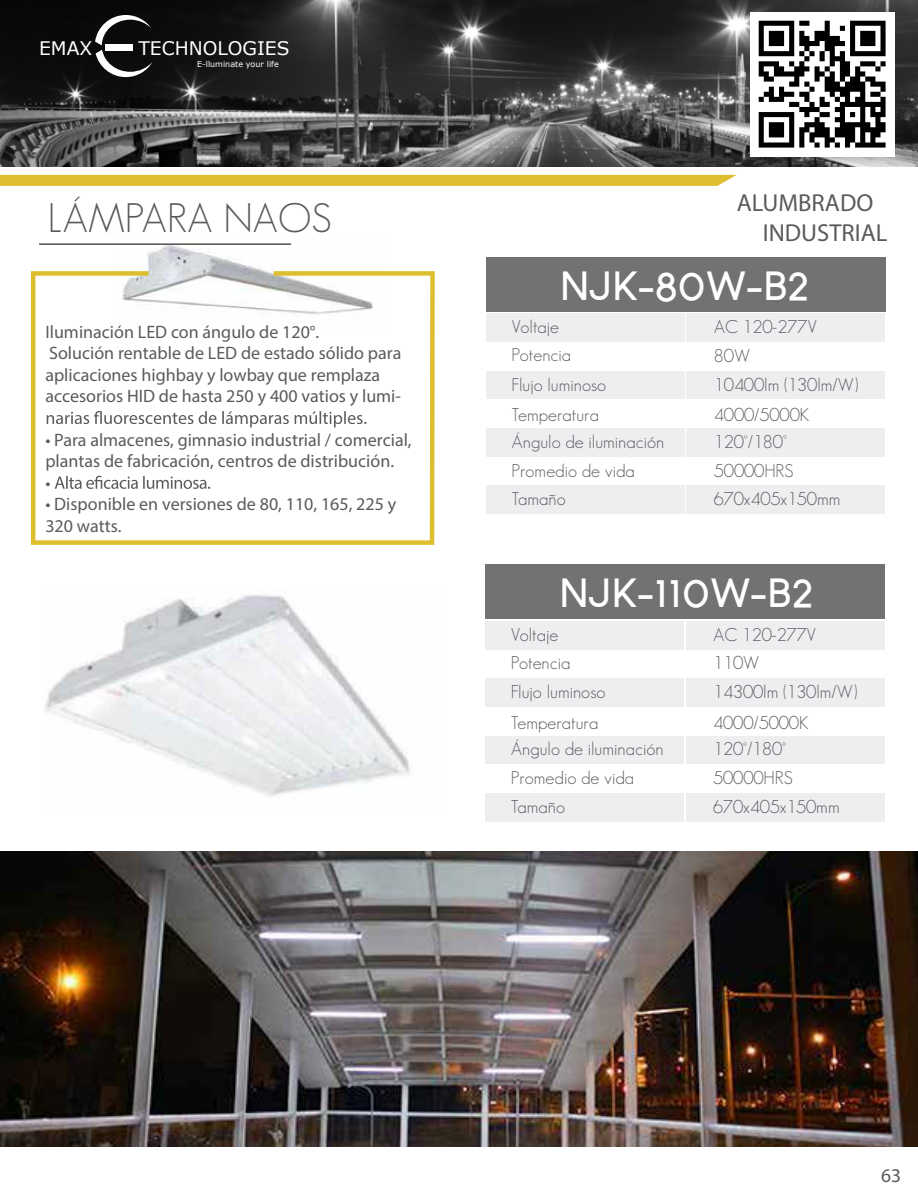
<style>
.page{position:relative;width:918px;height:1188px;background:#fff}
.page>*{position:absolute;margin:0;border:0;box-sizing:border-box;transform-origin:0 0}
.t1{font:300 40.35px "Geosans";color:#5a5b5f}
.t2{font:700 39.9px "Louis George Cafe";color:#fff}
.t3{font:24.6px/29.5px "Myriad Pro";color:#5a5b5f}
.t4{font:19.5px "Myriad Pro";color:#5a5b5f}
.t5{font:18.75px "Verdana";color:#fff}
.t6{font:300 18px/29.2px "Geosans";color:#5a5b5f}
.t7{font:18px/21.6px "Myriad Pro";color:#5b5a5e}
.t8{font:7.95px "Verdana";color:#fff}
</style>
<div class="page">
<img style="left:147px;top:244px;width:145px;height:25px">
<img style="left:0;top:0;width:918px;height:166px">
<svg style="left:95px;top:15px;width:58px;height:62px"></svg>
<div style="left:105px;top:44px;width:28px;height:7px;background:#fff"></div>
<svg style="left:0;top:175px;width:737px;height:11px;background:#ddbf32"></svg>
<hr style="left:39px;top:243px;width:252px;height:2px;background:#5a5b5f">
<svg style="left:30px;top:269px;width:405px;height:276px"></svg>
<svg style="left:47px;top:411px;width:319px;height:16px"></svg>
<svg style="left:55px;top:476px;width:155px;height:13px"></svg>
<img style="left:45px;top:595px;width:365px;height:202px">
<div style="left:486px;top:485px;width:199px;height:29px;background:#eeedef"></div>
<div style="left:486px;top:428px;width:199px;height:29px;background:#eeedef"></div>
<div style="left:486px;top:371px;width:199px;height:28px;background:#eeedef"></div>
<div style="left:687px;top:485px;width:198px;height:29px;background:#eeedef"></div>
<div style="left:687px;top:428px;width:198px;height:29px;background:#eeedef"></div>
<div style="left:687px;top:371px;width:198px;height:28px;background:#eeedef"></div>
<div style="left:486px;top:313px;width:199px;height:29px;background:#eeedef"></div>
<div style="left:687px;top:313px;width:198px;height:29px;background:#eeedef"></div>
<div style="left:486px;top:257px;width:399px;height:54px;background:#727174"></div>
<div style="left:485px;top:793px;width:199px;height:29px;background:#eeedef"></div>
<div style="left:485px;top:736px;width:199px;height:28px;background:#eeedef"></div>
<div style="left:485px;top:678px;width:199px;height:29px;background:#eeedef"></div>
<div style="left:686px;top:793px;width:198px;height:29px;background:#eeedef"></div>
<div style="left:686px;top:736px;width:198px;height:28px;background:#eeedef"></div>
<div style="left:686px;top:678px;width:198px;height:29px;background:#eeedef"></div>
<div style="left:485px;top:621px;width:199px;height:29px;background:#eeedef"></div>
<div style="left:686px;top:621px;width:198px;height:29px;background:#eeedef"></div>
<div style="left:485px;top:565px;width:399px;height:54px;background:#727174"></div>
<img style="left:1px;top:852px;width:917px;height:295px">
<img style="left:750px;top:12px;width:144px;height:145px">
<p class="t5" style="left:39px;top:35px;width:55px">EMAX</p>
<p class="t5" style="left:138px;top:35px;width:153px">TECHNOLOGIES</p>
<p class="t8" style="left:197px;top:59px;width:83px">E-lluminate your life</p>
<h1 class="t1" style="left:48px;top:196px;width:285px">LÁMPARA NAOS</h1>
<p class="t7" style="left:45px;top:320px;width:358px">Iluminación LED con ángulo de 120°.<br>Solución rentable de LED de estado sólido para aplicaciones highbay y lowbay que remplaza accesorios HID de hasta 250 y 400 vatios y lumi-</p>
<p class="t7" style="left:45px;top:428px;width:368px">• Para almacenes, gimnasio industrial / comercial, plantas de fabricación, centros de distribución.<br>•</p>
<p class="t7" style="left:45px;top:493px;width:352px">• Disponible en versiones de 80, 110, 165, 225 y<br>320 watts.</p>
<h3 class="t3" style="left:763px;top:188px;width:126px;text-indent:-26px">ALUMBRADO<br>INDUSTRIAL</h3>
<h2 class="t2" style="left:560px;top:260px;width:250px">NJK-80W-B2</h2>
<p class="t6" style="left:511px;top:313px;width:61px;line-height:27.9px">Voltaje<br>Potencia</p>
<p class="t6" style="left:511px;top:369px;width:96px;line-height:30.3px">Flujo luminoso<br>Temperatura</p>
<p class="t6" style="left:511px;top:427px;width:154px">Ángulo de iluminación<br>Promedio de vida</p>
<p class="t6" style="left:714px;top:312px;width:146px">AC 120-277V<br>80W<br>10400lm (130lm/W)<br>4000/5000K</p>
<p class="t6" style="left:714px;top:427px;width:81px">120°/180°<br>50000HRS</p>
<p class="t6" style="left:511px;top:484px;width:56px">Tamaño</p>
<p class="t6" style="left:714px;top:484px;width:128px">670x405x150mm</p>
<h2 class="t2" style="left:559px;top:568px;width:255px">NJK-110W-B2</h2>
<p class="t6" style="left:511px;top:621px;width:61px;line-height:27.9px">Voltaje<br>Potencia</p>
<p class="t6" style="left:511px;top:677px;width:96px;line-height:30.3px">Flujo luminoso<br>Temperatura</p>
<p class="t6" style="left:511px;top:735px;width:154px">Ángulo de iluminación<br>Promedio de vida</p>
<p class="t6" style="left:713px;top:620px;width:146px">AC 120-277V<br>110W<br>14300lm (130lm/W)<br>4000/5000K</p>
<p class="t6" style="left:713px;top:735px;width:81px">120°/180°<br>50000HRS</p>
<p class="t6" style="left:511px;top:792px;width:56px">Tamaño</p>
<p class="t6" style="left:713px;top:792px;width:128px">670x405x150mm</p>
<p class="t4" style="left:881px;top:1163px;width:22px">63</p>
</div>
